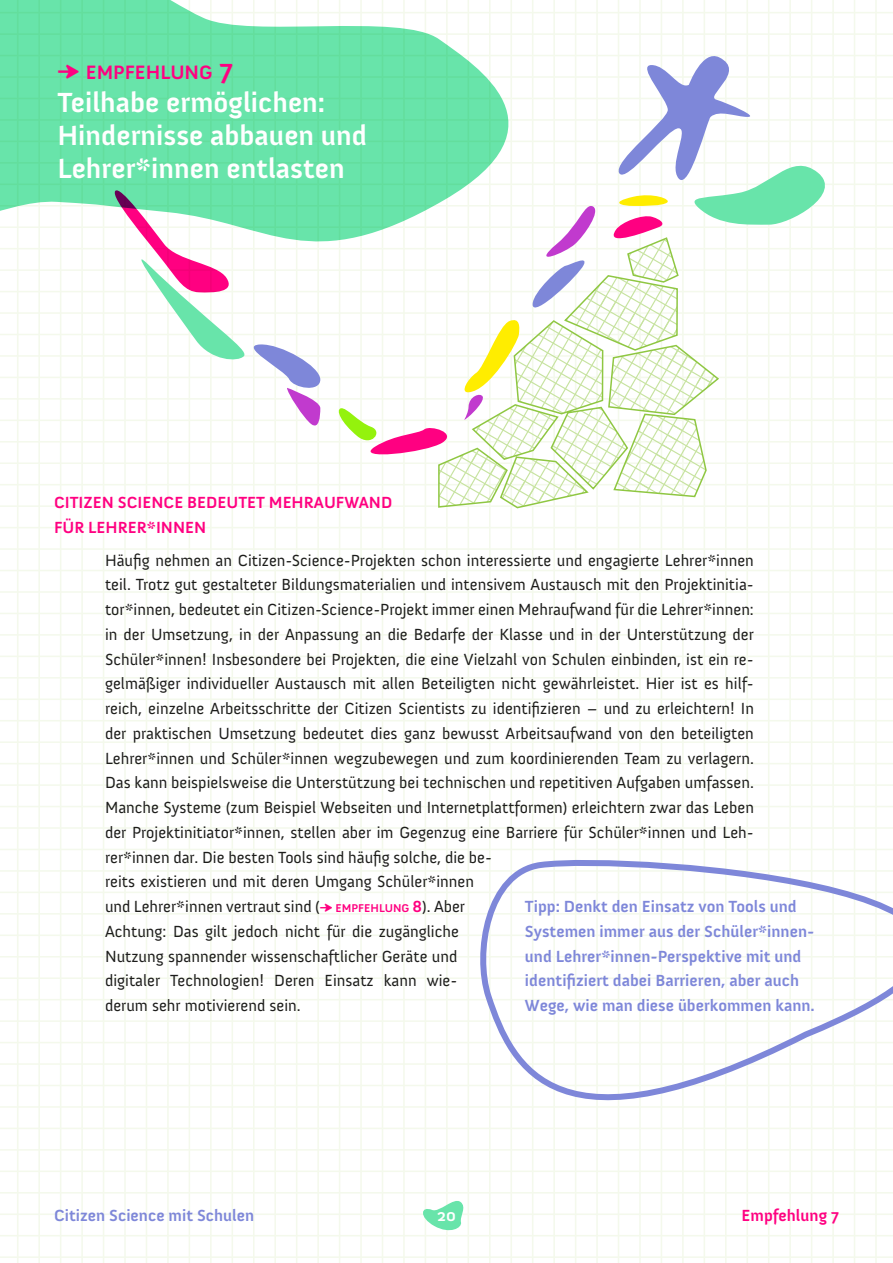
<style>
.page{position:relative;width:893px;height:1263px;background:#fff}
.page>*{position:absolute;margin:0;border:0;box-sizing:border-box;transform-origin:0 0}
.TITEL{font:700 28.35px/33px "Anivers";color:#fff}
.TITEL-2{font:700 19.8px "Anivers";color:#ff0081}
.FLIESSTEXT{font:16.5px/24.8px "Anivers";color:#1d1d1b}
.t1{font:700 16.5px/24.8px "Anivers";color:#7e87d9}
.Überschrift{font:700 16.5px/24.8px "Anivers";color:#ff0081}
.t2{font:700 16.5px "Anivers";color:#fff}
.s1{font-size:28.35px}
.s2{font-weight:700;color:#ff0081}
.s3{font-weight:700;font-size:11.55px;color:#ff0081}
</style>
<div class="page">
<hr style="left:17px;top:0;width:2px;height:1263px;background:#f4f9ec">
<hr style="left:38px;top:0;width:2px;height:1263px;background:#f4f9ec">
<hr style="left:60px;top:0;width:1px;height:1263px;background:#f4f9ec">
<hr style="left:81px;top:0;width:2px;height:1263px;background:#f4f9ec">
<hr style="left:103px;top:0;width:1px;height:1263px;background:#f4f9ec">
<hr style="left:124px;top:0;width:2px;height:1263px;background:#f4f9ec">
<hr style="left:146px;top:0;width:1px;height:1263px;background:#f4f9ec">
<hr style="left:167px;top:0;width:2px;height:1263px;background:#f4f9ec">
<hr style="left:189px;top:0;width:1px;height:1263px;background:#f4f9ec">
<hr style="left:210px;top:0;width:2px;height:1263px;background:#f4f9ec">
<hr style="left:232px;top:0;width:1px;height:1263px;background:#f4f9ec">
<hr style="left:253px;top:0;width:2px;height:1263px;background:#f4f9ec">
<hr style="left:274px;top:0;width:2px;height:1263px;background:#f4f9ec">
<hr style="left:296px;top:0;width:1px;height:1263px;background:#f4f9ec">
<hr style="left:317px;top:0;width:2px;height:1263px;background:#f4f9ec">
<hr style="left:339px;top:0;width:1px;height:1263px;background:#f4f9ec">
<hr style="left:360px;top:0;width:2px;height:1263px;background:#f4f9ec">
<hr style="left:382px;top:0;width:1px;height:1263px;background:#f4f9ec">
<hr style="left:403px;top:0;width:2px;height:1263px;background:#f4f9ec">
<hr style="left:425px;top:0;width:1px;height:1263px;background:#f4f9ec">
<hr style="left:446px;top:0;width:2px;height:1263px;background:#f4f9ec">
<hr style="left:468px;top:0;width:1px;height:1263px;background:#f4f9ec">
<hr style="left:489px;top:0;width:2px;height:1263px;background:#f4f9ec">
<hr style="left:510px;top:0;width:2px;height:1263px;background:#f4f9ec">
<hr style="left:532px;top:0;width:1px;height:1263px;background:#f4f9ec">
<hr style="left:553px;top:0;width:2px;height:1263px;background:#f4f9ec">
<hr style="left:575px;top:0;width:1px;height:1263px;background:#f4f9ec">
<hr style="left:596px;top:0;width:2px;height:1263px;background:#f4f9ec">
<hr style="left:618px;top:0;width:1px;height:1263px;background:#f4f9ec">
<hr style="left:639px;top:0;width:2px;height:1263px;background:#f4f9ec">
<hr style="left:661px;top:0;width:1px;height:1263px;background:#f4f9ec">
<hr style="left:682px;top:0;width:2px;height:1263px;background:#f4f9ec">
<hr style="left:704px;top:0;width:1px;height:1263px;background:#f4f9ec">
<hr style="left:725px;top:0;width:1px;height:1263px;background:#f4f9ec">
<hr style="left:746px;top:0;width:2px;height:1263px;background:#f4f9ec">
<hr style="left:768px;top:0;width:1px;height:1263px;background:#f4f9ec">
<hr style="left:789px;top:0;width:2px;height:1263px;background:#f4f9ec">
<hr style="left:811px;top:0;width:1px;height:1263px;background:#f4f9ec">
<hr style="left:832px;top:0;width:2px;height:1263px;background:#f4f9ec">
<hr style="left:854px;top:0;width:1px;height:1263px;background:#f4f9ec">
<hr style="left:875px;top:0;width:2px;height:1263px;background:#f4f9ec">
<hr style="left:0;top:12px;width:893px;height:1px;background:#f4f9ec">
<hr style="left:0;top:33px;width:893px;height:2px;background:#f4f9ec">
<hr style="left:0;top:55px;width:893px;height:1px;background:#f4f9ec">
<hr style="left:0;top:76px;width:893px;height:2px;background:#f4f9ec">
<hr style="left:0;top:98px;width:893px;height:1px;background:#f4f9ec">
<hr style="left:0;top:119px;width:893px;height:2px;background:#f4f9ec">
<hr style="left:0;top:141px;width:893px;height:1px;background:#f4f9ec">
<hr style="left:0;top:162px;width:893px;height:2px;background:#f4f9ec">
<hr style="left:0;top:184px;width:893px;height:1px;background:#f4f9ec">
<hr style="left:0;top:205px;width:893px;height:1px;background:#f4f9ec">
<hr style="left:0;top:226px;width:893px;height:2px;background:#f4f9ec">
<hr style="left:0;top:248px;width:893px;height:1px;background:#f4f9ec">
<hr style="left:0;top:269px;width:893px;height:2px;background:#f4f9ec">
<hr style="left:0;top:291px;width:893px;height:1px;background:#f4f9ec">
<hr style="left:0;top:312px;width:893px;height:2px;background:#f4f9ec">
<hr style="left:0;top:334px;width:893px;height:1px;background:#f4f9ec">
<hr style="left:0;top:355px;width:893px;height:2px;background:#f4f9ec">
<hr style="left:0;top:377px;width:893px;height:1px;background:#f4f9ec">
<hr style="left:0;top:398px;width:893px;height:2px;background:#f4f9ec">
<hr style="left:0;top:420px;width:893px;height:1px;background:#f4f9ec">
<hr style="left:0;top:441px;width:893px;height:1px;background:#f4f9ec">
<hr style="left:0;top:462px;width:893px;height:2px;background:#f4f9ec">
<hr style="left:0;top:484px;width:893px;height:1px;background:#f4f9ec">
<hr style="left:0;top:505px;width:893px;height:2px;background:#f4f9ec">
<hr style="left:0;top:527px;width:893px;height:1px;background:#f4f9ec">
<hr style="left:0;top:548px;width:893px;height:2px;background:#f4f9ec">
<hr style="left:0;top:570px;width:893px;height:1px;background:#f4f9ec">
<hr style="left:0;top:591px;width:893px;height:2px;background:#f4f9ec">
<hr style="left:0;top:613px;width:893px;height:1px;background:#f4f9ec">
<hr style="left:0;top:634px;width:893px;height:2px;background:#f4f9ec">
<hr style="left:0;top:656px;width:893px;height:1px;background:#f4f9ec">
<hr style="left:0;top:677px;width:893px;height:1px;background:#f4f9ec">
<hr style="left:0;top:698px;width:893px;height:2px;background:#f4f9ec">
<hr style="left:0;top:720px;width:893px;height:1px;background:#f4f9ec">
<hr style="left:0;top:741px;width:893px;height:2px;background:#f4f9ec">
<hr style="left:0;top:763px;width:893px;height:1px;background:#f4f9ec">
<hr style="left:0;top:784px;width:893px;height:2px;background:#f4f9ec">
<hr style="left:0;top:806px;width:893px;height:1px;background:#f4f9ec">
<hr style="left:0;top:827px;width:893px;height:2px;background:#f4f9ec">
<hr style="left:0;top:849px;width:893px;height:1px;background:#f4f9ec">
<hr style="left:0;top:870px;width:893px;height:2px;background:#f4f9ec">
<hr style="left:0;top:892px;width:893px;height:1px;background:#f4f9ec">
<hr style="left:0;top:913px;width:893px;height:1px;background:#f4f9ec">
<hr style="left:0;top:934px;width:893px;height:2px;background:#f4f9ec">
<hr style="left:0;top:956px;width:893px;height:1px;background:#f4f9ec">
<hr style="left:0;top:977px;width:893px;height:2px;background:#f4f9ec">
<hr style="left:0;top:999px;width:893px;height:1px;background:#f4f9ec">
<hr style="left:0;top:1020px;width:893px;height:2px;background:#f4f9ec">
<hr style="left:0;top:1042px;width:893px;height:1px;background:#f4f9ec">
<hr style="left:0;top:1063px;width:893px;height:2px;background:#f4f9ec">
<hr style="left:0;top:1085px;width:893px;height:1px;background:#f4f9ec">
<hr style="left:0;top:1106px;width:893px;height:2px;background:#f4f9ec">
<hr style="left:0;top:1128px;width:893px;height:1px;background:#f4f9ec">
<hr style="left:0;top:1149px;width:893px;height:1px;background:#f4f9ec">
<hr style="left:0;top:1170px;width:893px;height:2px;background:#f4f9ec">
<hr style="left:0;top:1192px;width:893px;height:1px;background:#f4f9ec">
<hr style="left:0;top:1213px;width:893px;height:2px;background:#f4f9ec">
<hr style="left:0;top:1235px;width:893px;height:1px;background:#f4f9ec">
<hr style="left:0;top:1256px;width:893px;height:2px;background:#f4f9ec">
<svg style="left:0;top:0;width:534px;height:250px;fill:#68e4aa"></svg>
<svg style="left:111px;top:184px;width:209px;height:242px"></svg>
<svg style="left:335px;top:49px;width:509px;height:459px"></svg>
<svg style="left:474px;top:853px;width:419px;height:308px"></svg>
<svg style="left:423px;top:1201px;width:41px;height:30px"></svg>
<p class="TITEL-2" style="left:57px;top:61px;width:177px"><span class="s1">∂</span> EMPFEHLUNG <span class="s1">7</span></p>
<p class="TITEL" style="left:57px;top:86px;width:311px">Teilhabe ermöglichen:<br>Hindernisse abbauen und<br>Lehrer*innen entlasten</p>
<p class="Überschrift" style="left:54px;top:490px;width:340px">CITIZEN SCIENCE BEDEUTET MEHRAUFWAND<br>FÜR LEHRER*INNEN</p>
<p class="FLIESSTEXT" style="left:105px;top:548px;width:650px">Häufig nehmen an Citizen-Science-Projekten schon interessierte und engagierte Lehrer*innen teil. Trotz gut gestalteter Bildungsmaterialien und intensivem Austausch mit den Projektinitia&shy;tor*innen, bedeutet ein Citizen-Science-Projekt immer einen Mehraufwand für die Lehrer*innen: in der Umsetzung, in der Anpassung an die Bedarfe der Klasse und in der Unterstützung der Schüler*innen! Insbesondere bei Projekten, die eine Vielzahl von Schulen einbinden, ist ein re&shy;gelmäßiger individueller Austausch mit allen Beteiligten nicht gewährleistet. Hier ist es hilf&shy;reich, einzelne Arbeitsschritte der Citizen Scientists zu identifizieren – und zu erleichtern! In der praktischen Umsetzung bedeutet dies ganz bewusst Arbeitsaufwand von den beteiligten Lehrer*innen und Schüler*innen wegzubewegen und zum koordinierenden Team zu verlagern.<br>Das kann beispielsweise die Unterstützung bei technischen und repetitiven Aufgaben umfassen.<br>Manche Systeme (zum Beispiel Webseiten und Internetplattformen) erleichtern zwar das Leben der Projektinitiator*innen, stellen aber im Gegenzug eine Barriere für Schüler*innen und Leh&shy;rer*innen dar. Die besten Tools sind häufig solche, die be-<br>reits existieren und mit deren Umgang Schüler*innen<br>und Lehrer*innen vertraut sind (<span class="s2">∂</span> <span class="s3">EMPFEHLUNG</span> <span class="s2">8</span>). Aber<br>Achtung: Das gilt jedoch nicht für die zugängliche<br>Nutzung spannender wissenschaftlicher Geräte und<br>digitaler Technologien! Deren Einsatz kann wie-<br>derum sehr motivierend sein.</p>
<p class="t1" style="left:525px;top:894px;width:291px">Tipp: Denkt den Einsatz von Tools und Systemen immer aus der Schüler*innen&shy;und Lehrer*innen-Perspektive mit und identifiziert dabei Barrieren, aber auch Wege, wie man diese überkommen kann.</p>
<p class="t1" style="left:54px;top:1204px;width:202px">Citizen Science mit Schulen</p>
<p class="t2" style="left:437px;top:1207px;width:21px">20</p>
<p class="Überschrift" style="left:742px;top:1204px;width:99px">Empfehlung 7</p>
</div>
